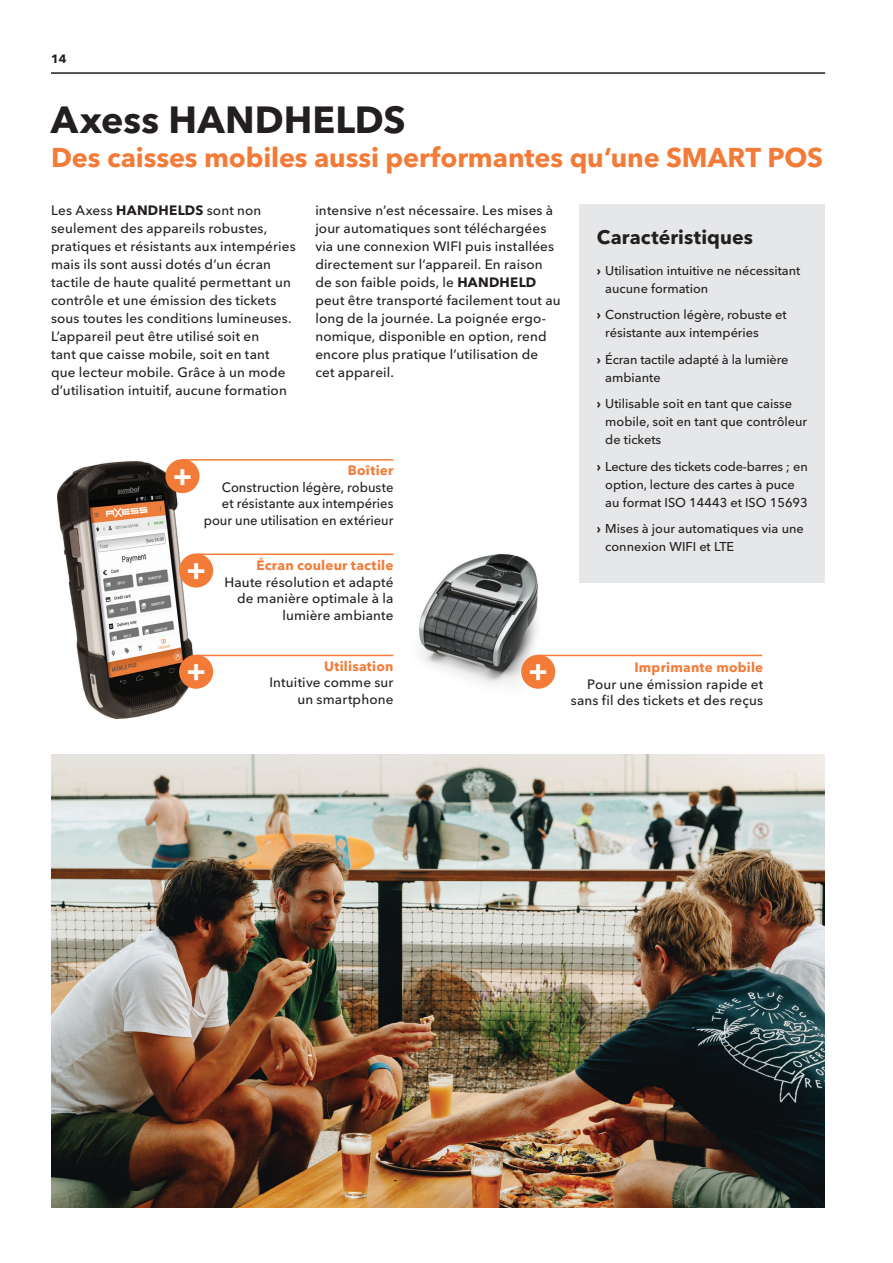
<style>
.page{position:relative;width:893px;height:1263px;background:#fff}
.page>*{position:absolute;margin:0;border:0;box-sizing:border-box;transform-origin:0 0}
.t1{font:700 37.5px "Avenir Next Cyr";color:#231f20}
.t2{font:700 29.25px "Avenir Next Cyr";color:#fff}
.t3{font:700 27px "Avenir Next Cyr";letter-spacing:-.005em;color:#f37b38}
.t4{font:700 19.5px "Avenir Next Cyr";letter-spacing:.005em;color:#231f20}
.t5{font:500 13.5px/18px "Avenir Next Cyr";letter-spacing:.01em;color:#231f20;text-align:right}
.t6{font:500 13.5px/16.5px "Avenir Next Cyr";letter-spacing:.01em;color:#231f20;text-align:right;scale:.96 1}
.t7{font:700 13.5px "Avenir Next Cyr";letter-spacing:.015em;color:#f37b38}
.t8{font:500 12.75px/18px "Avenir Next Cyr";color:#231f20}
.t9{font:700 12px "Avenir Next Cyr";color:#231f20}
.s1{font-weight:700}
</style>
<div class="page">
<hr style="left:51px;top:72px;width:774px;height:2px;background:#231f20">
<img style="left:419px;top:544px;width:162px;height:145px">
<img style="left:57px;top:461px;width:136px;height:257px">
<hr style="left:182px;top:459px;width:211px;height:2px;background:#f37b38">
<div style="left:165px;top:459px;width:34px;height:34px;background:#f37b38;border-radius:50%"></div>
<hr style="left:196px;top:553px;width:197px;height:2px;background:#f37b38">
<div style="left:179px;top:553px;width:34px;height:35px;background:#f37b38;border-radius:50%"></div>
<hr style="left:197px;top:655px;width:196px;height:1px;background:#f37b38">
<div style="left:179px;top:655px;width:34px;height:34px;background:#f37b38;border-radius:50%"></div>
<hr style="left:539px;top:655px;width:223px;height:1px;background:#f37b38">
<div style="left:521px;top:655px;width:34px;height:34px;background:#f37b38;border-radius:50%"></div>
<img style="left:51px;top:755px;width:774px;height:453px">
<div style="left:580px;top:205px;width:245px;height:378px;background:#e6e7e9"></div>
<p class="t9" style="left:51px;top:52px;width:17px">14</p>
<h1 class="t1" style="left:51px;top:97px;width:356px">Axess HANDHELDS</h1>
<h3 class="t3" style="left:51px;top:141px;width:773px">Des caisses mobiles aussi performantes qu‘une SMART POS</h3>
<p class="t5" style="left:51px;top:201px;width:246px;text-align:left">Les Axess <span class="s1">HANDHELDS</span> sont non seulement des appareils robustes, pratiques et résistants aux intempéries mais ils sont aussi dotés d’un écran tactile de haute qualité permettant un contrôle et une émission des tickets sous toutes les conditions lumineuses.<br>L’appareil peut être utilisé soit en<br>tant que caisse mobile, soit en tant que lecteur mobile. Grâce à un mode d’utilisation intuitif, aucune formation</p>
<p class="t5" style="left:315px;top:201px;width:247px;text-align:left">intensive n’est nécessaire. Les mises à jour automatiques sont téléchargées via une connexion WIFI puis installées directement sur l’appareil. En raison de son faible poids, le <span class="s1">HANDHELD </span>peut être transporté facilement tout au long de la journée. La poignée ergo&shy;nomique, disponible en option, rend encore plus pratique l’utilisation de cet appareil.</p>
<h3 class="t4" style="left:597px;top:225px;width:158px">Caractéristiques</h3>
<p class="t8" style="left:605px;top:261px;width:197px;text-indent:-9px"><span class="s1">›</span> Utilisation intuitive ne nécessitant aucune formation</p>
<p class="t8" style="left:605px;top:306px;width:183px;text-indent:-9px"><span class="s1">›</span> Construction légère, robuste et résistante aux intempéries</p>
<p class="t8" style="left:605px;top:350px;width:185px;text-indent:-9px"><span class="s1">›</span> Écran tactile adapté à la lumière ambiante</p>
<p class="t8" style="left:605px;top:395px;width:203px;text-indent:-9px"><span class="s1">›</span> Utilisable soit en tant que caisse mobile, soit en tant que contrôleur de tickets</p>
<p class="t8" style="left:605px;top:457px;width:204px;text-indent:-9px"><span class="s1">›</span> Lecture des tickets code-barres ; en option, lecture des cartes à puce au format ISO 14443 et ISO 15693</p>
<p class="t8" style="left:605px;top:520px;width:200px;text-indent:-9px"><span class="s1">›</span> Mises à jour automatiques via une connexion WIFI et LTE</p>
<p class="t7" style="left:348px;top:462px;width:47px">Boîtier</p>
<p class="t6" style="left:204px;top:479px;width:199px">Construction légère, robuste<br>et résistante aux intempéries pour une utilisation en extérieur</p>
<p class="t7" style="left:257px;top:557px;width:138px">Écran couleur tactile</p>
<p class="t5" style="left:224px;top:574px;width:170px;line-height:16.5px">Haute résolution et adapté de manière optimale à la lumière ambiante</p>
<h2 class="t2" style="left:173px;top:457px;width:21px">+</h2>
<h2 class="t2" style="left:186px;top:552px;width:21px">+</h2>
<p class="t7" style="left:324px;top:658px;width:71px">Utilisation</p>
<p class="t5" style="left:269px;top:674px;width:126px;line-height:16.5px">Intuitive comme sur un smartphone</p>
<h2 class="t2" style="left:186px;top:653px;width:21px">+</h2>
<h2 class="t2" style="left:528px;top:653px;width:21px">+</h2>
<p class="t7" style="left:634px;top:659px;width:130px">Imprimante mobile</p>
<p class="t5" style="left:571px;top:676px;width:194px;line-height:16.5px">Pour une émission rapide et sans fil des tickets et des reçus</p>
</div>
